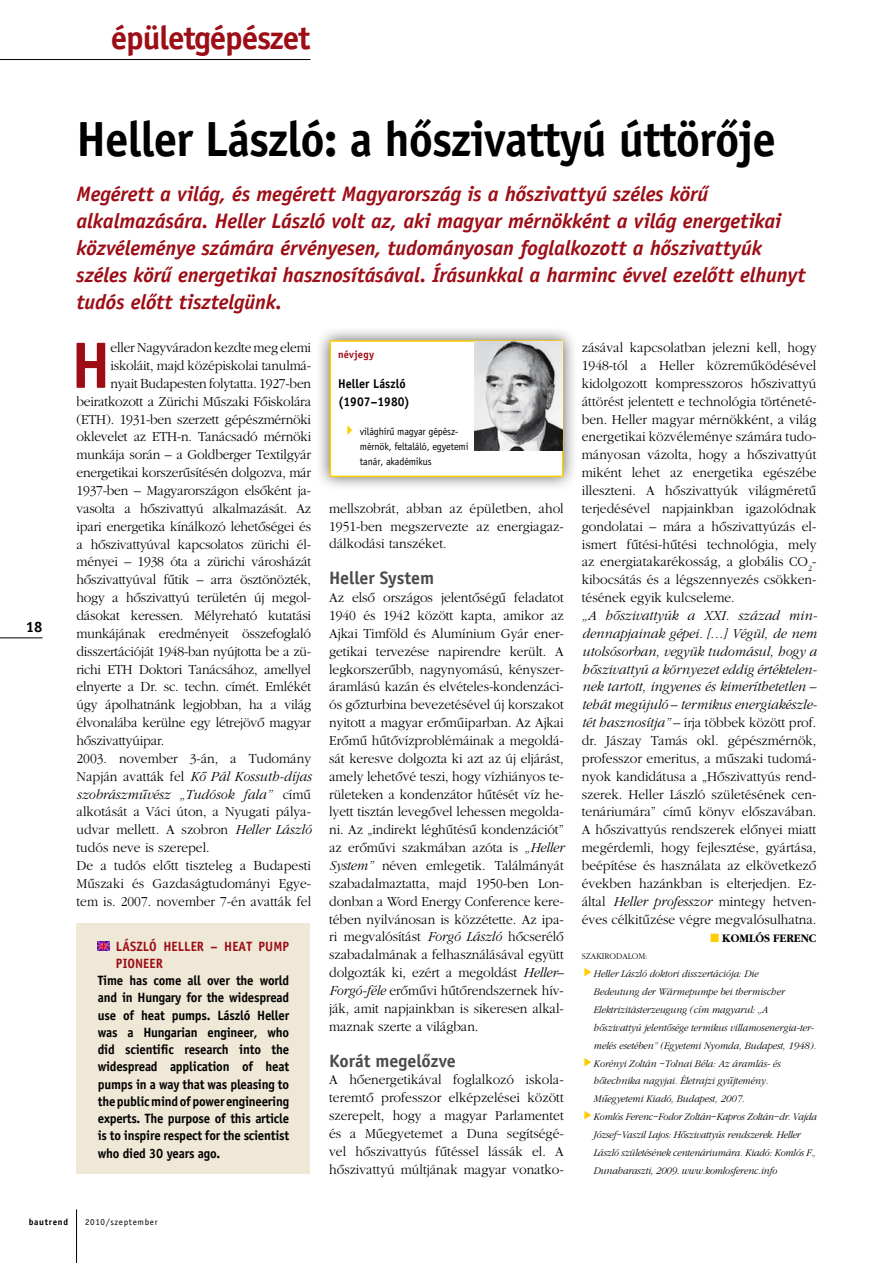
<style>
.page{position:relative;width:893px;height:1263px;background:#fff}
.page>*{position:absolute;margin:0;border:0;box-sizing:border-box;transform-origin:0 0}
.t1{font:700 65.7px "Officina Sans";color:#9d0d16;scale:.95 1}
.t2{font:700 49.5px "Officina Sans";letter-spacing:-.02em;color:#000;scale:.95 1}
.t3{font:700 33px "Officina Sans";letter-spacing:-.035em;color:#9d0d16}
.t4{font:italic 700 21px/27px "Officina Sans";letter-spacing:-.005em;color:#9d0d16}
.t5{font:700 18px "Officina Sans";letter-spacing:-.01em;color:#4b4b4d}
.t6{font:700 15px "Officina Sans";color:#000}
.t7{font:300 14.25px/17.9px "H Garamond";letter-spacing:-.015em;color:#000;text-align:justify;scale:.95 1}
.t8{font:italic 300 14.25px "H Garamond";color:#000;scale:.95 1}
.t9{font:700 13.5px/17.2px "Officina Sans";letter-spacing:-.015em;color:#000;text-align:justify;scale:.95 1}
.t10{font:700 13.5px/17.2px "Officina Sans";letter-spacing:.005em;color:#9d0d16;scale:.95 1}
.t11{font:700 12.75px/17.9px "Officina Sans";letter-spacing:.005em;color:#000;scale:.95 1}
.t12{font:700 12px "H Garamond";color:#000;scale:.95 1}
.t13{font:italic 300 10.5px/17.9px "H Garamond";letter-spacing:-.005em;color:#000;scale:.94 1}
.t14{font:10.5px/15px "Officina Sans";letter-spacing:-.015em;color:#000;scale:.96 1}
.t15{font:700 10.5px "Officina Sans";letter-spacing:.025em;color:#9d0d16}
.t16{font:9px "Officina Sans";letter-spacing:.075em;color:#000}
.t17{font:300 9px "H Garamond";color:#000;scale:.94 1}
.t18{font:700 9px "Officina Sans";color:#000}
.s1{font-style:normal}
.s2{font-style:italic}
.s3{color:#fc0}
</style>
<div class="page">
<hr style="left:0;top:59px;width:310px;height:1px;background:#000">
<hr style="left:0;top:638px;width:43px;height:1px;background:#000">
<hr style="left:76px;top:1209px;width:1px;height:54px;background:#000">
<div style="left:315px;top:325px;width:262px;height:166px;background:#000;opacity:.6"></div>
<div style="left:330px;top:340px;width:233px;height:137px;background:#fff;border:2px solid #fc0"></div>
<img style="left:474px;top:341px;width:88px;height:109px">
<div style="left:77px;top:924px;width:233px;height:250px;background:#efe8d6"></div>
<svg style="left:98px;top:942px;width:11px;height:8px"></svg>
<h3 class="t3" style="left:111px;top:17px;width:201px">épületgépészet</h3>
<p class="t6" style="left:26px;top:617px;width:18px">18</p>
<h2 class="t2" style="left:77px;top:108px;width:738px">Heller László: a hôszivattyú úttörôje</h2>
<p class="t4" style="left:77px;top:180px;width:731px">Megérett a világ, és megérett Magyarország is a hôszivattyú széles körû alkalmazására. Heller László volt az, aki magyar mérnökként a világ energetikai közvéleménye számára érvényesen, tudományosan foglalkozott a hôszivattyúk széles körû energetikai hasznosításával. Írásunkkal a harminc évvel ezelôtt elhunyt tudós elôtt tisztelgünk.</p>
<h1 class="t1" style="left:71px;top:324px;width:43px">H</h1>
<p class="t7" style="left:111px;top:339px;width:213px">eller Nagyváradon kezdte meg elemi</p>
<p class="t7" style="left:111px;top:357px;width:213px">iskoláit, majd középiskolai tanulmá-</p>
<p class="t7" style="left:111px;top:374px;width:213px">nyait Budapesten folytatta. 1927-ben</p>
<p class="t7" style="left:77px;top:392px;width:248px">beiratkozott a Zürichi Mûszaki Fôiskolára</p>
<p class="t7" style="left:77px;top:410px;width:248px">(ETH). 1931-ben szerzett gépészmérnöki</p>
<p class="t7" style="left:77px;top:428px;width:248px">oklevelet az ETH-n. Tanácsadó mérnöki</p>
<p class="t7" style="left:77px;top:446px;width:249px">munkája során – a Goldberger Textilgyár</p>
<p class="t7" style="left:77px;top:464px;width:249px">energetikai korszerûsítésén dolgozva, már</p>
<p class="t7" style="left:77px;top:482px;width:248px">1937-ben – Magyarországon elsôként ja-</p>
<p class="t7" style="left:77px;top:499px;width:248px">vasolta a hôszivattyú alkalmazását. Az</p>
<p class="t7" style="left:77px;top:517px;width:248px">ipari energetika kínálkozó lehetôségei és</p>
<p class="t7" style="left:77px;top:535px;width:248px">a hôszivattyúval kapcsolatos zürichi él-</p>
<p class="t7" style="left:77px;top:553px;width:248px">ményei – 1938 óta a zürichi városházát</p>
<p class="t7" style="left:77px;top:571px;width:248px">hôszivattyúval fûtik – arra ösztönözték,</p>
<p class="t7" style="left:77px;top:589px;width:248px">hogy a hôszivattyú területén új megol-</p>
<p class="t7" style="left:77px;top:607px;width:248px">dásokat keressen. Mélyreható kutatási</p>
<p class="t7" style="left:77px;top:624px;width:248px">munkájának eredményeit összefoglaló</p>
<p class="t7" style="left:77px;top:642px;width:248px">disszertációját 1948-ban nyújtotta be a zü-</p>
<p class="t7" style="left:77px;top:660px;width:248px">richi ETH Doktori Tanácsához, amellyel</p>
<p class="t7" style="left:77px;top:678px;width:248px">elnyerte a Dr. sc. techn. címét. Emlékét</p>
<p class="t7" style="left:77px;top:696px;width:248px">úgy ápolhatnánk legjobban, ha a világ</p>
<p class="t7" style="left:77px;top:714px;width:248px">élvonalába kerülne egy létrejövô magyar</p>
<p class="t7" style="left:77px;top:732px;width:94px">hôszivattyúipar.</p>
<p class="t7" style="left:77px;top:749px;width:248px">2003. november 3-án, a Tudomány</p>
<p class="t8" style="left:77px;top:768px;width:248px"><span class="s1">Napján avatták fel</span> Kô Pál Kossuth-díjas</p>
<p class="t8" style="left:77px;top:786px;width:248px">szobrászmûvész „Tudósok fala” <span class="s1">címû</span></p>
<p class="t7" style="left:77px;top:803px;width:248px">alkotását a Váci úton, a Nyugati pálya-</p>
<p class="t7" style="left:77px;top:821px;width:248px">udvar mellett. A szobron <span class="s2">Heller László</span></p>
<p class="t7" style="left:77px;top:839px;width:142px">tudós neve is szerepel.</p>
<p class="t7" style="left:77px;top:857px;width:248px">De a tudós elôtt tiszteleg a Budapesti</p>
<p class="t7" style="left:77px;top:874px;width:248px">Mûszaki és Gazdaságtudományi Egye-</p>
<p class="t7" style="left:77px;top:892px;width:248px">tem is. 2007. november 7-én avatták fel</p>
<p class="t10" style="left:116px;top:937px;width:182px">László Heller – Heat Pump<br>Pioneer</p>
<p class="t9" style="left:98px;top:972px;width:203px">Time has come all over the world and in Hungary for the widespread use of heat pumps. László Heller was a Hungarian engineer, who did scientific research into the widespread application of heat pumps in a way that was pleasing to the public mind of power engineering experts. The purpose of this article is to inspire respect for the scientist who died 30 years ago.</p>
<p class="t15" style="left:338px;top:347px;width:38px">névjegy</p>
<p class="t11" style="left:338px;top:374px;width:77px">Heller László (1907–1980)</p>
<p class="t14" style="left:360px;top:424px;width:115px">világhírû magyar gépész&shy;mérnök, feltaláló, egyetemi tanár, akadémikus</p>
<p class="t7" style="left:329px;top:499px;width:248px">mellszobrát, abban az épületben, ahol 1951-ben megszervezte az energiagaz&shy;dálkodási tanszéket.</p>
<p class="t5" style="left:329px;top:567px;width:106px">Heller System</p>
<p class="t7" style="left:329px;top:589px;width:248px">Az elsô országos jelentôségû feladatot 1940 és 1942 között kapta, amikor az Ajkai Timföld és Alumínium Gyár ener&shy;getikai tervezése napirendre került. A legkorszerûbb, nagynyomású, kényszer&shy;áramlású kazán és elvételes-kondenzáci&shy;ós gôzturbina bevezetésével új korszakot nyitott a magyar erômûiparban. Az Ajkai Erômû hûtôvízproblémáinak a megoldá&shy;sát keresve dolgozta ki azt az új eljárást, amely lehetôvé teszi, hogy vízhiányos te&shy;rületeken a kondenzátor hûtését víz he&shy;lyett tisztán levegôvel lehessen megolda&shy;ni. Az „indirekt léghûtésû kondenzációt” az erômûvi szakmában azóta is <span class="s2">„Heller System”</span> néven emlegetik. Találmányát szabadalmaztatta, majd 1950-ben Lon&shy;donban a Word Energy Conference kere&shy;tében nyilvánosan is közzétette. Az ipa&shy;ri megvalósítást <span class="s2">Forgó László</span> hôcserélô szabadalmának a felhasználásával együtt dolgozták ki, ezért a megoldást <span class="s2">Heller– Forgó-féle</span> erômûvi hûtôrendszernek hív&shy;ják, amit napjainkban is sikeresen alkal&shy;maznak szerte a világban.</p>
<p class="t5" style="left:329px;top:1049px;width:128px">Korát megelôzve</p>
<p class="t7" style="left:329px;top:1071px;width:248px">A hôenergetikával foglalkozó iskola&shy;teremtô professzor elképzelései között szerepelt, hogy a magyar Parlamentet és a Mûegyetemet a Duna segítségé&shy;vel hôszivattyús fûtéssel lássák el. A hôszivattyú múltjának magyar vonatko-</p>
<p class="t7" style="left:582px;top:339px;width:248px">zásával kapcsolatban jelezni kell, hogy 1948-tól a Heller közremûködésével kidolgozott kompresszoros hôszivattyú áttörést jelentett e technológia történeté&shy;ben. Heller magyar mérnökként, a világ energetikai közvéleménye számára tudo&shy;mányosan vázolta, hogy a hôszivattyút miként lehet az energetika egészébe illeszteni. A hôszivattyúk világméretû terjedésével napjainkban igazolódnak gondolatai – mára a hôszivattyúzás el&shy;ismert fûtési-hûtési technológia, mely az energiatakarékosság, a globális CO<sub>2</sub>- kibocsátás és a légszennyezés csökken&shy;tésének egyik kulcseleme.</p>
<p class="t7" style="left:582px;top:607px;width:249px"><span class="s2">„A hôszivattyúk a XXI. század min&shy;dennapjainak gépei. […] Végül, de nem utolsósorban, vegyük tudomásul, hogy a hôszivattyú a környezet eddig értéktelen&shy;nek tartott, ingyenes és kimeríthetetlen – tehát megújuló – termikus energiakészle&shy;tét hasznosítja”</span> – írja többek között prof. dr. Jászay Tamás okl. gépészmérnök, professzor emeritus, a mûszaki tudomá&shy;nyok kandidátusa a „Hôszivattyús rend&shy;szerek. Heller László születésének cen&shy;tenáriumára” címû könyv elôszavában.<br>A hôszivattyús rendszerek elônyei miatt megérdemli, hogy fejlesztése, gyártása, beépítése és használata az elkövetkezô években hazánkban is elterjedjen. Ez&shy;által <span class="s2">Heller professzor</span> mintegy hetven&shy;éves célkitûzése végre megvalósulhatna.</p>
<p class="t12" style="left:710px;top:931px;width:113px"><span class="s3">■</span> KOMLÓS FERENC</p>
<p class="t17" style="left:582px;top:951px;width:37px">Szakirodalom</p>
<p class="t17" style="left:645px;top:951px;width:4px">:</p>
<p class="t13" style="left:593px;top:965px;width:239px">Heller László doktori disszertációja: Die<br>Bedeutung der Wärmepumpe bei thermischer Elektrizitästerzeugung (cím magyarul: „A hôszivattyú jelentôsége termikus villamosenergia-ter&shy;melés esetében” (Egyetemi Nyomda, Budapest, 1948).<br>Korényi Zoltán −Tolnai Béla: Az áramlás- és hôtechnika nagyjai. Életrajzi gyûjtemény.<br>Mûegyetemi Kiadó, Budapest, 2007.<br>Komlós Ferenc−Fodor Zoltán−Kapros Zoltán−dr. Vajda József−Vaszil Lajos: Hôszivattyús rendszerek. Heller László születésének centenáriumára. Kiadó: Komlós F., Dunaharaszti, 2009. www.komlosferenc.info</p>
<p class="t18" style="left:29px;top:1216px;width:41px">bautrend</p>
<p class="t16" style="left:85px;top:1216px;width:74px">2010/szeptember</p>
</div>
